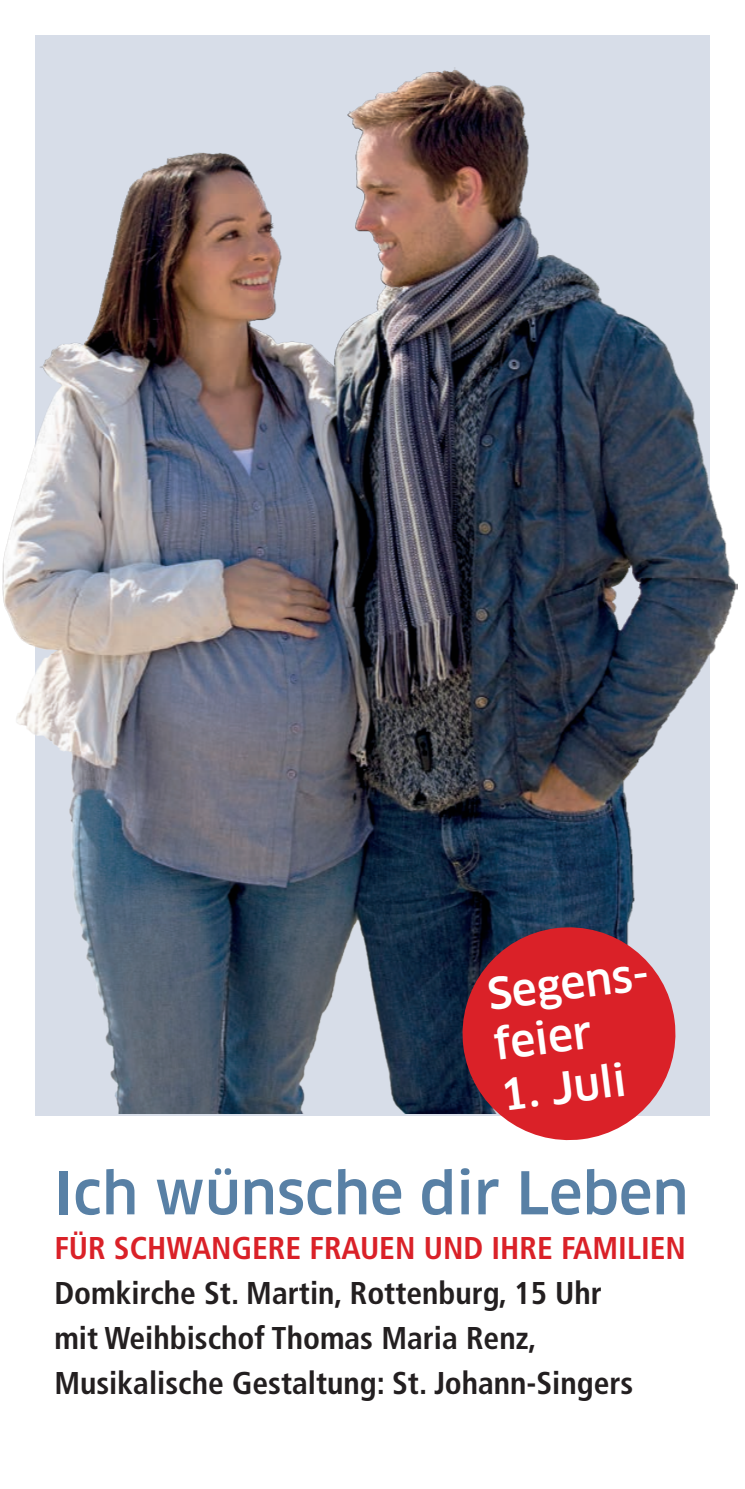
<style>
.page{position:relative;width:745px;height:1489px;background:#fff}
.page>*{position:absolute;margin:0;border:0;box-sizing:border-box;transform-origin:0 0}
.t1{font:500 57.5px "Clan Pro";color:#5880a5}
.t2{font:500 42.5px/51.2px "Clan Pro";color:#fff}
.t3{font:700 condensed 31.5px/45px "Frutiger";color:#231f20}
.t4{font:700 condensed 31.5px "Frutiger";color:#da2128}
</style>
<div class="page">
<div style="left:35px;top:35px;width:673px;height:1080px;background:#d7dde8"></div>
<img style="left:2px;top:67px;width:734px;height:1046px">
<svg style="left:455px;top:920px;width:226px;height:221px;fill:#da2128"></svg>
<h2 class="t2" style="left:484px;top:971px;width:159px;rotate:-7deg">Segens&shy;feier</h2>
<h2 class="t2" style="left:497px;top:1072px;width:128px;rotate:-7deg">1. Juli</h2>
<h1 class="t1" style="left:54px;top:1171px;width:635px">Ich wünsche dir Leben</h1>
<p class="t4" style="left:54px;top:1235px;width:632px">FÜR SCHWANGERE FRAUEN UND IHRE FAMILIEN</p>
<p class="t3" style="left:54px;top:1273px;width:580px">Domkirche St. Martin, Rottenburg, 15 Uhr mit Weihbischof Thomas Maria Renz,<br>Musikalische Gestaltung: St. Johann-Singers</p>
</div>
